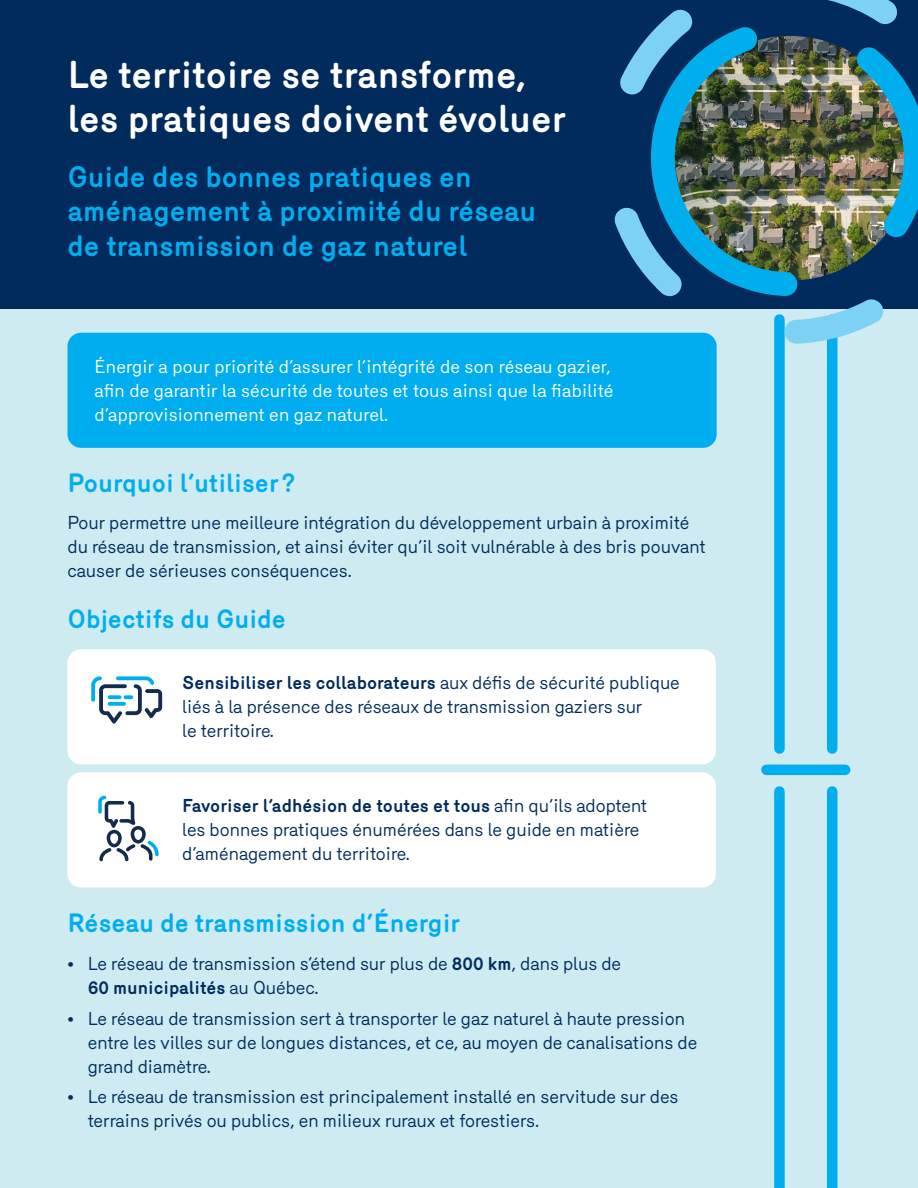
<style>
.page{position:relative;width:918px;height:1188px;background:#fff}
.page>*{position:absolute;margin:0;border:0;box-sizing:border-box;transform-origin:0 0}
.t1{font:700 37.5px/43.5px "Merkury";color:#fff}
.t2{font:700 28.5px/34.5px "Merkury";color:#00aeef}
.ST1{font:700 25.5px "Merkury";color:#00aeef}
.Texte_courant{font:18px/24px "Merkury";color:#002b5c}
.t3{font:18px/24px "Merkury";letter-spacing:.01em;color:#fff}
.s1{font-weight:700}
</style>
<div class="page">
<div style="left:0;top:307px;width:918px;height:881px;background:#cdebf0"></div>
<div style="left:766px;top:765px;width:79px;height:10px;background:#00aeef"></div>
<div style="left:774px;top:320px;width:11px;height:429px;background:#00aeef"></div>
<div style="left:827px;top:320px;width:10px;height:429px;background:#00aeef"></div>
<div style="left:774px;top:791px;width:11px;height:397px;background:#00aeef"></div>
<div style="left:827px;top:791px;width:10px;height:397px;background:#00aeef"></div>
<div style="left:0;top:0;width:918px;height:309px;background:#002b5c"></div>
<div style="left:68px;top:333px;width:649px;height:115px;background:#00aeef;border-radius:14px"></div>
<img style="left:613px;top:0;width:305px;height:344px">
<div style="left:68px;top:649px;width:648px;height:115px;background:#fff;border-radius:14px"></div>
<div style="left:68px;top:772px;width:648px;height:115px;background:#fff;border-radius:14px"></div>
<svg style="left:91px;top:676px;width:71px;height:48px"></svg>
<svg style="left:108px;top:702px;width:18px;height:4px"></svg>
<svg style="left:98px;top:796px;width:61px;height:65px"></svg>
<p class="t1" style="left:68px;top:50px;width:500px">Le territoire se transforme, les pratiques doivent évoluer</p>
<p class="t2" style="left:68px;top:157px;width:470px">Guide des bonnes pratiques en aménagement à proximité du réseau de transmission de gaz naturel</p>
<p class="t3" style="left:94px;top:353px;width:520px">Énergir a pour priorité d’assurer l’intégrité de son réseau gazier, afin de garantir la sécurité de toutes et tous ainsi que la fiabilité d’approvisionnement en gaz naturel.</p>
<p class="ST1" style="left:68px;top:464px;width:229px">Pourquoi l’utiliser?</p>
<p class="Texte_courant" style="left:68px;top:509px;width:640px">Pour permettre une meilleure intégration du développement urbain à proximité du réseau de transmission, et ainsi éviter qu’il soit vulnérable à des bris pouvant causer de sérieuses conséquences.</p>
<p class="ST1" style="left:68px;top:600px;width:220px">Objectifs du Guide</p>
<p class="Texte_courant" style="left:182px;top:669px;width:499px"><span class="s1">Sensibiliser les collaborateurs</span> aux défis de sécurité publique liés à la présence des réseaux de transmission gaziers sur<br>le territoire.</p>
<p class="Texte_courant" style="left:182px;top:792px;width:467px"><span class="s1">Favoriser l’adhésion de toutes et tous</span> afin qu’ils adoptent les bonnes pratiques énumérées dans le guide en matière d’aménagement du territoire.</p>
<p class="ST1" style="left:68px;top:904px;width:394px">Réseau de transmission d’Énergir</p>
<p class="Texte_courant" style="left:88px;top:950px;width:535px;text-indent:-20px">• Le réseau de transmission s’étend sur plus de <span class="s1">800 km</span>, dans plus de<br><span class="s1">60 municipalités</span> au Québec.</p>
<p class="Texte_courant" style="left:88px;top:1004px;width:611px;text-indent:-20px">• Le réseau de transmission sert à transporter le gaz naturel à haute pression entre les villes sur de longues distances, et ce, au moyen de canalisations de grand diamètre.</p>
<p class="Texte_courant" style="left:88px;top:1083px;width:592px;text-indent:-20px">• Le réseau de transmission est principalement installé en servitude sur des terrains privés ou publics, en milieux ruraux et forestiers.</p>
</div>
